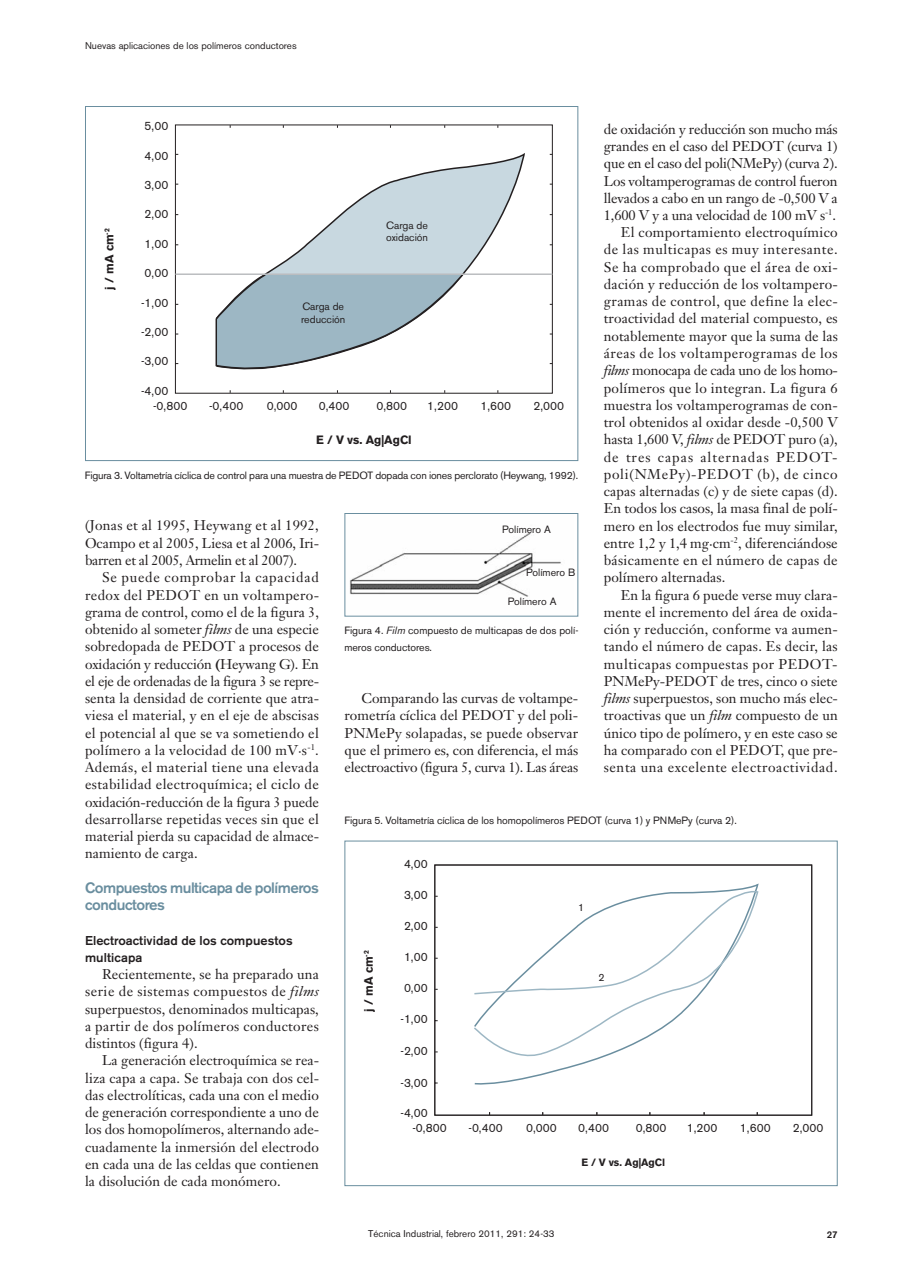
<style>
.page{position:relative;width:910px;height:1280px;background:#fff}
.page>*{position:absolute;margin:0;border:0;box-sizing:border-box;transform-origin:0 0}
.t1{font:500 15px/17.2px "Akzidenz Grotesk BE";letter-spacing:-.035em;color:#6a8e9f}
.t2{font:13.95px/17.2px "Janson Text";letter-spacing:.005em;color:#231f20;text-align:justify}
.t3{font:13.95px "Janson Text";letter-spacing:.04em;color:#231f20}
.t4{font:13.95px "Janson Text";letter-spacing:.03em;color:#231f20}
.t5{font:13.95px "Janson Text";letter-spacing:-.015em;color:#231f20}
.t6{font:13.95px "Janson Text";letter-spacing:.045em;color:#231f20}
.t7{font:13.95px "Janson Text";letter-spacing:-.02em;color:#231f20}
.t8{font:13.95px "Janson Text";letter-spacing:.025em;color:#231f20}
.t9{font:13.95px "Janson Text";letter-spacing:.055em;color:#231f20}
.t10{font:13.95px "Janson Text";letter-spacing:.07em;color:#231f20}
.t11{font:500 12.75px/17.2px "Akzidenz Grotesk BE";letter-spacing:.005em;color:#231f20}
.t12{font:12px/15.3px "Akzidenz Grotesk BE";color:#231f20}
.t13{font:700 12px "Akzidenz Grotesk BE";color:#231f20}
.t14{font:10.5px/12.6px "Akzidenz Grotesk BE";letter-spacing:-.005em;color:#231f20}
.t15{font:700 10.5px "Akzidenz Grotesk BE";color:#231f20}
.t16{font:9.75px "Akzidenz Grotesk BE";color:#231f20}
.t17{font:500 9.75px "Akzidenz Grotesk BE";color:#231f20}
.s1{font-style:italic}
.s2{font-weight:700}
</style>
<div class="page">
<svg style="left:175px;top:124px;width:378px;height:270px"></svg>
<svg style="left:215px;top:275px;width:249px;height:95px"></svg>
<hr style="left:175px;top:273px;width:377px;height:2px;background:#bbbdc0">
<svg style="left:434px;top:864px;width:378px;height:252px"></svg>
<svg style="left:473px;top:885px;width:286px;height:200px"></svg>
<svg style="left:472px;top:890px;width:287px;height:175px"></svg>
<img style="left:350px;top:531px;width:211px;height:66px">
<div style="left:344px;top:513px;width:234px;height:104px;border:1px solid #6a8e9f"></div>
<p class="t16" style="left:85px;top:43px;width:213px">Nuevas aplicaciones de los polímeros conductores</p>
<p class="t12" style="left:145px;top:120px;width:25px">5,00</p>
<p class="t12" style="left:145px;top:149px;width:25px">4,00</p>
<p class="t12" style="left:145px;top:178px;width:25px">3,00</p>
<p class="t12" style="left:145px;top:208px;width:25px">2,00</p>
<p class="t12" style="left:145px;top:237px;width:25px">1,00</p>
<p class="t12" style="left:145px;top:267px;width:25px">0,00</p>
<p class="t12" style="left:141px;top:296px;width:29px">-1,00</p>
<p class="t2" style="left:604px;top:122px;width:235px">de oxidación y reducción son mucho más</p>
<p class="t2" style="left:604px;top:139px;width:235px">grandes en el caso del PEDOT (curva 1)</p>
<p class="t5" style="left:604px;top:158px;width:235px">que en el caso del poli(NMePy) (curva 2).</p>
<p class="t2" style="left:604px;top:173px;width:235px">Los voltamperogramas de control fueron</p>
<p class="t2" style="left:604px;top:191px;width:235px">llevados a cabo en un rango de -0,500 V a</p>
<p class="t2" style="left:604px;top:208px;width:234px">1,600 V y a una velocidad de 100 mV s<sup>-1</sup>.</p>
<p class="t2" style="left:621px;top:225px;width:218px">El comportamiento electroquímico</p>
<p class="t3" style="left:604px;top:244px;width:235px">de las multicapas es muy interesante.</p>
<p class="t4" style="left:604px;top:261px;width:236px">Se ha comprobado que el área de oxi-</p>
<p class="t2" style="left:604px;top:277px;width:236px">dación y reducción de los voltampero-</p>
<p class="t4" style="left:604px;top:296px;width:236px">gramas de control, que define la elec-</p>
<p class="t2" style="left:604px;top:311px;width:235px">troactividad del material compuesto, es</p>
<p class="t2" style="left:604px;top:329px;width:235px">notablemente mayor que la suma de las</p>
<p class="t3" style="left:604px;top:347px;width:235px">áreas de los voltamperogramas de los</p>
<p class="t7" style="left:604px;top:365px;width:236px"><span class="s1">films</span> monocapa de cada uno de los homo-</p>
<p class="t2" style="left:604px;top:380px;width:235px">polímeros que lo integran. La figura 6</p>
<p class="t2" style="left:604px;top:398px;width:236px">muestra los voltamperogramas de con-</p>
<p class="t2" style="left:604px;top:415px;width:235px">trol obtenidos al oxidar desde -0,500 V</p>
<p class="t2" style="left:604px;top:432px;width:235px">hasta 1,600 V, <span class="s1">films</span> de PEDOT puro (a),</p>
<p class="t10" style="left:604px;top:451px;width:235px">de tres capas alternadas PEDOT-</p>
<p class="t9" style="left:604px;top:468px;width:235px">poli(NMePy)-PEDOT (b), de cinco</p>
<p class="t2" style="left:604px;top:484px;width:235px">capas alternadas (c) y de siete capas (d).</p>
<p class="t2" style="left:604px;top:501px;width:236px">En todos los casos, la masa final de polí-</p>
<p class="t2" style="left:604px;top:518px;width:235px">mero en los electrodos fue muy similar,</p>
<p class="t2" style="left:604px;top:536px;width:235px">entre 1,2 y 1,4 mg·cm<sup>-2</sup>, diferenciándose</p>
<p class="t8" style="left:604px;top:554px;width:235px">básicamente en el número de capas de</p>
<p class="t2" style="left:604px;top:570px;width:123px">polímero alternadas.</p>
<p class="t2" style="left:621px;top:587px;width:219px">En la figura 6 puede verse muy clara-</p>
<p class="t2" style="left:604px;top:605px;width:236px">mente el incremento del área de oxida-</p>
<p class="t2" style="left:604px;top:622px;width:236px">ción y reducción, conforme va aumen-</p>
<p class="t2" style="left:604px;top:639px;width:235px">tando el número de capas. Es decir, las</p>
<p class="t3" style="left:604px;top:658px;width:235px">multicapas compuestas por PEDOT-</p>
<p class="t2" style="left:604px;top:674px;width:235px">PNMePy-PEDOT de tres, cinco o siete</p>
<p class="t2" style="left:604px;top:691px;width:236px"><span class="s1">films</span> superpuestos, son mucho más elec-</p>
<p class="t2" style="left:604px;top:708px;width:235px">troactivas que un <span class="s1">film</span> compuesto de un</p>
<p class="t2" style="left:604px;top:725px;width:235px">único tipo de polímero, y en este caso se</p>
<p class="t2" style="left:604px;top:743px;width:236px">ha comparado con el PEDOT, que pre-</p>
<p class="t6" style="left:604px;top:761px;width:235px">senta una excelente electroactividad.</p>
<p class="t14" style="left:386px;top:220px;width:43px">Carga de oxidación</p>
<p class="t13" style="left:105px;top:290px;width:63px;rotate:-90deg">j / mA cm<sup>-2</sup></p>
<p class="t14" style="left:301px;top:301px;width:46px">Carga de reducción</p>
<p class="t12" style="left:141px;top:325px;width:29px">-2,00</p>
<p class="t12" style="left:141px;top:355px;width:29px">-3,00</p>
<p class="t12" style="left:153px;top:384px;width:36px;text-indent:-12px">-4,00 -0,800</p>
<p class="t12" style="left:209px;top:399px;width:36px">-0,400</p>
<p class="t12" style="left:267px;top:399px;width:32px">0,000</p>
<p class="t12" style="left:319px;top:399px;width:32px">0,400</p>
<p class="t12" style="left:376px;top:399px;width:32px">0,800</p>
<p class="t12" style="left:427px;top:399px;width:32px">1,200</p>
<p class="t12" style="left:481px;top:399px;width:32px">1,600</p>
<p class="t12" style="left:533px;top:399px;width:32px">2,000</p>
<p class="t13" style="left:316px;top:436px;width:97px">E / V vs. Ag|AgCl</p>
<p class="t14" style="left:85px;top:470px;width:495px">Figura 3. Voltametría cíclica de control para una muestra de PEDOT dopada con iones perclorato (Heywang, 1992).</p>
<p class="t2" style="left:85px;top:518px;width:236px">(Jonas et al 1995, Heywang et al 1992, Ocampo et al 2005, Liesa et al 2006, Iri&shy;barren et al 2005, Armelin et al 2007).</p>
<p class="t2" style="left:85px;top:570px;width:236px;text-indent:17px">Se puede comprobar la capacidad redox del PEDOT en un voltampero&shy;grama de control, como el de la figura 3, obtenido al someter <span class="s1">films</span> de una especie sobredopada de PEDOT a procesos de oxidación y reducción <span class="s2">(</span>Heywang G). En el eje de ordenadas de la figura 3 se repre&shy;senta la densidad de corriente que atra&shy;viesa el material, y en el eje de abscisas el potencial al que se va sometiendo el polímero a la velocidad de 100 mV·s<sup>-1</sup>.<br>Además, el material tiene una elevada estabilidad electroquímica; el ciclo de oxidación-reducción de la figura 3 puede desarrollarse repetidas veces sin que el material pierda su capacidad de almace&shy;namiento de carga.</p>
<p class="t1" style="left:85px;top:880px;width:235px">Compuestos multicapa de polímeros conductores</p>
<p class="t11" style="left:85px;top:932px;width:209px">Electroactividad de los compuestos multicapa</p>
<p class="t2" style="left:85px;top:967px;width:235px;text-indent:17px">Recientemente, se ha preparado una serie de sistemas compuestos de <span class="s1">films </span>superpuestos, denominados multicapas, a partir de dos polímeros conductores distintos (figura 4).</p>
<p class="t2" style="left:85px;top:1053px;width:236px;text-indent:17px">La generación electroquímica se rea&shy;liza capa a capa. Se trabaja con dos cel&shy;das electrolíticas, cada una con el medio de generación correspondiente a uno de los dos homopolímeros, alternando ade&shy;cuadamente la inmersión del electrodo en cada una de las celdas que contienen la disolución de cada monómero.</p>
<p class="t14" style="left:502px;top:524px;width:50px">Polímero A</p>
<p class="t14" style="left:526px;top:567px;width:51px">Polímero B</p>
<p class="t14" style="left:508px;top:596px;width:50px">Polímero A</p>
<p class="t14" style="left:344px;top:623px;width:236px;line-height:17.4px">Figura 4. <span class="s1">Film</span> compuesto de multicapas de dos polí&shy;meros conductores.</p>
<p class="t2" style="left:344px;top:691px;width:235px;text-indent:17px">Comparando las curvas de voltampe&shy;rometría cíclica del PEDOT y del poli-PNMePy solapadas, se puede observar que el primero es, con diferencia, el más electroactivo (figura 5, curva 1). Las áreas</p>
<p class="t14" style="left:344px;top:815px;width:394px">Figura 5. Voltametría cíclica de los homopolímeros PEDOT (curva 1) y PNMePy (curva 2).</p>
<p class="t12" style="left:404px;top:858px;width:25px">4,00</p>
<p class="t12" style="left:404px;top:889px;width:25px">3,00</p>
<p class="t12" style="left:404px;top:920px;width:25px">2,00</p>
<p class="t12" style="left:404px;top:951px;width:25px">1,00</p>
<p class="t12" style="left:404px;top:982px;width:25px">0,00</p>
<p class="t12" style="left:400px;top:1013px;width:29px">-1,00</p>
<p class="t12" style="left:400px;top:1044px;width:29px">-2,00</p>
<p class="t14" style="left:578px;top:902px;width:8px">1</p>
<p class="t13" style="left:364px;top:1012px;width:63px;rotate:-90deg">j / mA cm<sup>-2</sup></p>
<p class="t14" style="left:599px;top:972px;width:8px">2</p>
<p class="t12" style="left:400px;top:1077px;width:29px">-3,00</p>
<p class="t12" style="left:412px;top:1106px;width:36px;text-indent:-12px">-4,00 -0,800</p>
<p class="t12" style="left:468px;top:1121px;width:36px">-0,400</p>
<p class="t12" style="left:526px;top:1121px;width:32px">0,000</p>
<p class="t12" style="left:578px;top:1121px;width:32px">0,400</p>
<p class="t12" style="left:636px;top:1121px;width:32px">0,800</p>
<p class="t12" style="left:687px;top:1121px;width:32px">1,200</p>
<p class="t12" style="left:740px;top:1121px;width:32px">1,600</p>
<p class="t12" style="left:793px;top:1121px;width:32px">2,000</p>
<p class="t15" style="left:581px;top:1159px;width:85px">E / V vs. Ag|AgCl</p>
<p class="t16" style="left:368px;top:1230px;width:188px">Técnica Industrial, febrero 2011, 291: 24-33</p>
<p class="t17" style="left:827px;top:1231px;width:12px">27</p>
</div>
